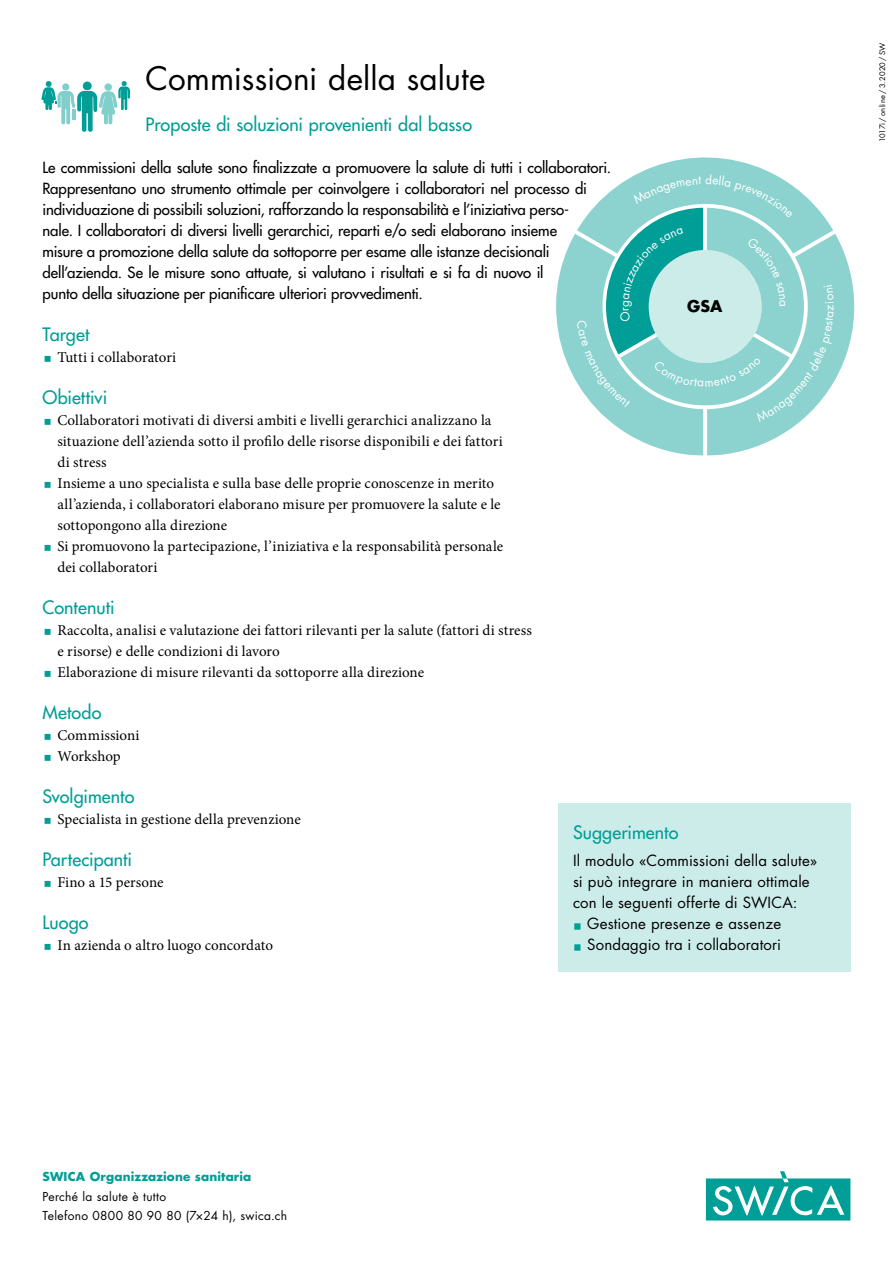
<style>
.page{position:relative;width:893px;height:1263px;background:#fff}
.page>*{position:absolute;margin:0;border:0;box-sizing:border-box;transform-origin:0 0}
.t1{font:31.5px "Futura Std";color:#000}
.t2{font:500 18px "Futura Std";color:#009e97}
.t3{font:700 15.75px "Futura Std";color:#000}
.t4{font:15px/21px "Minion Pro";letter-spacing:.005em;color:#000}
.t5{font:500 15px/21px "Futura Std";letter-spacing:-.005em;color:#000}
.t6{font:15px/21px "Futura Std";letter-spacing:.01em;color:#000}
.t7{font:12px/19.8px "Futura Std";letter-spacing:.025em;color:#000}
.t8{font:700 12px "Futura Std";letter-spacing:.01em;color:#009e97}
.t9{font:7.5px "Futura Std";letter-spacing:.03em;color:#000}
.s1{font-family:"Minion Pro";font-size:21.75px;color:#009e97}
</style>
<div class="page">
<svg style="left:706px;top:1171px;width:144px;height:49px"></svg>
<svg style="left:41px;top:81px;width:89px;height:51px"></svg>
<div style="left:558px;top:803px;width:292px;height:168px;background:#ccecea"></div>
<svg style="left:556px;top:157px;width:299px;height:299px"></svg>
<h1 class="t1" style="left:146px;top:58px;width:341px">Commissioni della salute</h1>
<p class="t2" style="left:146px;top:113px;width:328px">Proposte di soluzioni provenienti dal basso</p>
<p class="t5" style="left:43px;top:157px;width:570px">Le commissioni della salute sono finalizzate a promuovere la salute di tutti i collaboratori.<br>Rappresentano uno strumento ottimale per coinvolgere i collaboratori nel processo di individuazione di possibili soluzioni, rafforzando la responsabilità e l’iniziativa perso-<br>nale. I collaboratori di diversi livelli gerarchici, reparti e/o sedi elaborano insieme<br>misure a promozione della salute da sottoporre per esame alle istanze decisionali dell’azienda. Se le misure sono attuate, si valutano i risultati e si fa di nuovo il<br>punto della situazione per pianificare ulteriori provvedimenti.</p>
<p class="t2" style="left:43px;top:323px;width:48px">Target</p>
<p class="t4" style="left:57px;top:347px;width:120px">Tutti i collaboratori</p>
<p class="t2" style="left:43px;top:386px;width:66px">Obiettivi</p>
<p class="t4" style="left:57px;top:410px;width:447px">Collaboratori motivati di diversi ambiti e livelli gerarchici analizzano la situazione dell’azienda sotto il profilo delle risorse disponibili e dei fattori di stress<br>Insieme a uno specialista e sulla base delle proprie conoscenze in merito all’azienda, i collaboratori elaborano misure per promuovere la salute e le sottopongono alla direzione<br>Si promuovono la partecipazione, l’iniziativa e la responsabilità personale dei collaboratori</p>
<p class="t2" style="left:43px;top:596px;width:74px">Contenuti</p>
<p class="t4" style="left:57px;top:620px;width:476px">Raccolta, analisi e valutazione dei fattori rilevanti per la salute (fattori di stress e risorse) e delle condizioni di lavoro<br>Elaborazione di misure rilevanti da sottoporre alla direzione</p>
<p class="t2" style="left:43px;top:701px;width:60px">Metodo</p>
<p class="t4" style="left:57px;top:725px;width:84px">Commissioni<br>Workshop</p>
<p class="t2" style="left:43px;top:785px;width:93px">Svolgimento</p>
<p class="t4" style="left:57px;top:809px;width:245px">Specialista in gestione della prevenzione</p>
<p class="t2" style="left:43px;top:848px;width:91px">Partecipanti</p>
<p class="t4" style="left:57px;top:872px;width:108px">Fino a 15 persone</p>
<p class="t2" style="left:43px;top:911px;width:48px">Luogo</p>
<p class="t4" style="left:57px;top:935px;width:217px">In azienda o altro luogo concordato</p>
<p class="t3" style="left:687px;top:296px;width:37px">GSA</p>
<p class="t2" style="left:573px;top:821px;width:107px">Suggerimento</p>
<p class="t6" style="left:573px;top:850px;width:246px">Il modulo «Commissioni della salute» si può integrare in maniera ottimale con le seguenti offerte di SWICA:</p>
<p class="t6" style="left:573px;top:913px;width:210px"><span class="s1">■</span> Gestione presenze e assenze</p>
<p class="t6" style="left:573px;top:934px;width:210px"><span class="s1">■</span> Sondaggio tra i collaboratori</p>
<p class="t9" style="left:878px;top:142px;width:101px;rotate:-90deg">1017i / online / 3.2020 / SW</p>
<p class="t8" style="left:43px;top:1168px;width:210px">SWICA Organizzazione sanitaria</p>
<p class="t7" style="left:43px;top:1186px;width:246px">Perché la salute è tutto<br>Telefono 0800 80 90 80 (7×24 h), swica.ch</p>
</div>
